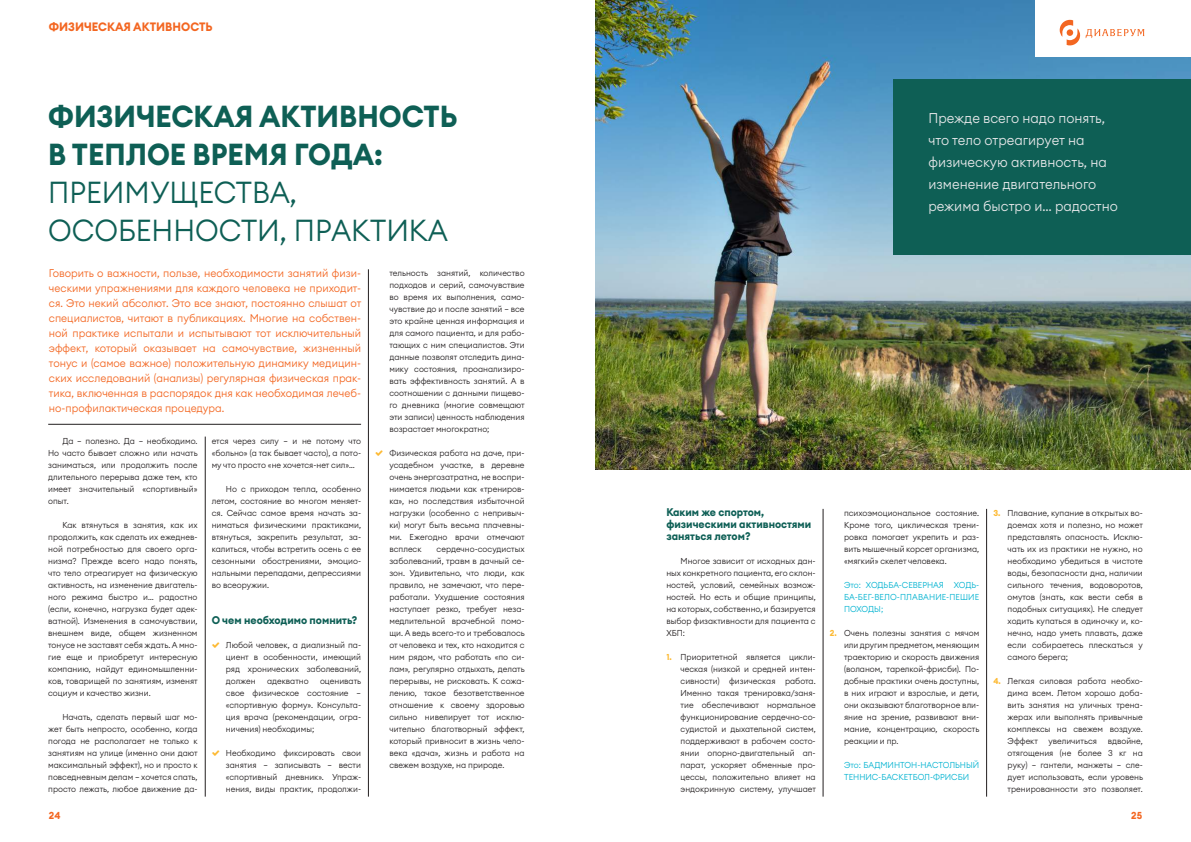
<style>
.page{position:relative;width:1191px;height:842px;background:#fff}
.page>*{position:absolute;margin:0;border:0;box-sizing:border-box;transform-origin:0 0}
.t1{font:700 30px/38px "Euclid Circular A";color:#0e5f55;scale:.95 1}
.t2{font:300 30px/38px "Euclid Circular A";color:#0e5f55;scale:.95 1}
.t3{font:300 14px/22px "Euclid Circular A";color:#e6e7e9;scale:.95 1}
.t4{font:700 12px "Euclid Circular A";color:#f36621;scale:.95 1}
.t5{font:300 11px/15px "Euclid Circular A";color:#f36621;text-align:justify;scale:.95 1}
.t6{font:700 11px/12px "Euclid Circular A";color:#0e5f55;scale:.95 1}
.t7{font:700 10px "Euclid Circular A";color:#f36621;scale:.95 1}
.t8{font:300 8.5px/12px "Euclid Circular A";color:#231f20;text-align:justify;scale:.95 1}
.t9{font:300 8.5px/12px "Euclid Circular A";color:#03b3d1;text-align:justify;scale:.95 1}
.s1{font-weight:700;color:#fdb931}
</style>
<div class="page">
<img style="left:595px;top:0;width:596px;height:469px">
<div style="left:893px;top:79px;width:298px;height:175px;background:#0e5f55"></div>
<hr style="left:48px;top:424px;width:313px;height:1px;background:#231f20">
<hr style="left:205px;top:437px;width:1px;height:360px;background:#231f20">
<hr style="left:368px;top:269px;width:1px;height:528px;background:#231f20">
<hr style="left:823px;top:509px;width:1px;height:288px;background:#231f20">
<hr style="left:986px;top:509px;width:1px;height:288px;background:#231f20">
<div style="left:1035px;top:0;width:156px;height:57px;background:#fff"></div>
<svg style="left:1059px;top:20px;width:85px;height:25px"></svg>
<h3 class="t4" style="left:49px;top:19px;width:174px">ФИЗИЧЕСКАЯ АКТИВНОСТЬ</h3>
<h1 class="t1" style="left:48px;top:98px;width:432px">ФИЗИЧЕСКАЯ АКТИВНОСТЬ<br>В ТЕПЛОЕ ВРЕМЯ ГОДА:</h1>
<h1 class="t2" style="left:48px;top:173px;width:422px">ПРЕИМУЩЕСТВА,<br>ОСОБЕННОСТИ, ПРАКТИКА</h1>
<p class="t5" style="left:49px;top:266px;width:330px">Говорить о важности, пользе, необходимости занятий физи&shy;ческими упражнениями для каждого человека не приходит&shy;ся. Это некий абсолют. Это все знают, постоянно слышат от специалистов, читают в публикациях. Многие на собствен&shy;ной практике испытали и испытывают тот исключительный эффект, который оказывает на самочувствие, жизненный тонус и (самое важное) положительную динамику медицин&shy;ских исследований (анализы) регулярная физическая прак&shy;тика, включенная в распорядок дня как необходимая лечеб&shy;но-профилактическая процедура.</p>
<p class="t8" style="left:48px;top:435px;width:159px;text-indent:14px">Да – полезно. Да – необходимо.<br>Но часто бывает сложно или начать заниматься, или продолжить после длительного перерыва даже тем, кто имеет значительный «спортивный» опыт.</p>
<p class="t8" style="left:48px;top:519px;width:159px;text-indent:14px">Как втянуться в занятия, как их продолжить, как сделать их ежеднев&shy;ной потребностью для своего орга&shy;низма? Прежде всего надо понять, что тело отреагирует на физическую активность, на изменение двигатель&shy;ного режима быстро и… радостно (если, конечно, нагрузка будет адек&shy;ватной). Изменения в самочувствии, внешнем виде, общем жизненном тонусе не заставят себя ждать. А мно&shy;гие еще и приобретут интересную компанию, найдут единомышленни&shy;ков, товарищей по занятиям, изменят социум и качество жизни.</p>
<p class="t8" style="left:48px;top:711px;width:159px;text-indent:14px">Начать, сделать первый шаг мо&shy;жет быть непросто, особенно, когда погода не располагает не только к занятиям на улице (именно они дают максимальный эффект), но и просто к повседневным делам – хочется спать, просто лежать, любое движение да-</p>
<p class="t8" style="left:212px;top:435px;width:159px">ется через силу – и не потому что «больно» (а так бывает часто), а пото&shy;му что просто «не хочется-нет сил»…</p>
<p class="t8" style="left:212px;top:483px;width:159px;text-indent:14px">Но с приходом тепла, особенно летом, состояние во многом меняет&shy;ся. Сейчас самое время начать за&shy;ниматься физическими практиками, втянуться, закрепить результат, за&shy;калиться, чтобы встретить осень с ее сезонными обострениями, эмоцио&shy;нальными перепадами, депрессиями во всеоружии.</p>
<p class="t6" style="left:212px;top:614px;width:155px">О чем необходимо помнить?</p>
<p class="t8" style="left:226px;top:639px;width:144px">Любой человек, а диализный па&shy;циент в особенности, имеющий ряд хронических заболеваний, должен</p>
<p class="t8" style="left:226px;top:675px;width:144px;text-indent:94px">оценивать свое физическое состояние – «спортивную форму». Консульта&shy;ция врача (рекомендации, огра&shy;ничения) необходимы;</p>
<p class="t8" style="left:226px;top:747px;width:144px">Необходимо фиксировать свои занятия – записывать – вести «спортивный дневник». Упраж&shy;нения, виды практик, продолжи-</p>
<p class="t8" style="left:267px;top:675px;width:45px">адекватно</p>
<p class="t8" style="left:389px;top:267px;width:144px">тельность занятий, количество подходов и серий, самочувствие во время их выполнения, само&shy;чувствие до и после занятий – все это крайне ценная информация и для самого пациента, и для рабо&shy;тающих с ним специалистов. Эти данные позволят отследить дина&shy;мику состояния, проанализиро&shy;вать эффективность занятий. А в соотношении с данными пищево&shy;го дневника (многие совмещают эти записи) ценность наблюдения возрастает многократно;</p>
<p class="t8" style="left:389px;top:447px;width:144px">Физическая работа на даче, при&shy;усадебном участке, в деревне очень энергозатратна, не воспри&shy;нимается людьми как «трениров&shy;ка», но последствия избыточной нагрузки (особенно с непривыч&shy;ки) могут быть весьма плачевны&shy;ми. Ежегодно врачи отмечают всплеск</p>
<p class="t8" style="left:389px;top:543px;width:144px;text-indent:47px">сердечно-сосудистых заболеваний, травм в дачный се&shy;зон. Удивительно, что люди, как правило, не замечают, что пере&shy;работали. Ухудшение состояния наступает резко, требует неза&shy;медлительной врачебной помо&shy;щи. А ведь всего-то и требовалось от человека и тех, кто находится с ним рядом, что работать «по си&shy;лам», регулярно отдыхать, делать перерывы, не рисковать. К сожа&shy;лению, такое безответственное отношение к своему здоровью сильно нивелирует тот исклю&shy;чительно благотворный эффект, который привносит в жизнь чело&shy;века «дача», жизнь и работа на свежем воздухе, на природе.</p>
<h2 class="t3" style="left:928px;top:107px;width:201px">Прежде всего надо понять, что тело отреагирует на физическую активность, на изменение двигательного режима быстро и… радостно</h2>
<p class="t6" style="left:666px;top:506px;width:154px">Каким же спортом, физическими активностями заняться летом?</p>
<p class="t8" style="left:666px;top:555px;width:159px;text-indent:14px">Многое зависит от исходных дан&shy;ных конкретного пациента, его склон&shy;ностей, условий, семейных возмож&shy;ностей. Но есть и общие принципы, на которых, собственно, и базируется выбор физактивности для пациента с ХБП:</p>
<p class="t8" style="left:680px;top:651px;width:144px;text-indent:-14px"><span class="s1">1.</span> Приоритетной является цикли&shy;ческая (низкой и средней интен&shy;сивности) физическая работа.<br>Именно такая тренировка/заня&shy;тие обеспечивают нормальное функционирование сердечно-со&shy;судистой и дыхательной систем, поддерживают в рабочем состо&shy;янии опорно-двигательный ап&shy;парат, ускоряет обменные про&shy;цессы, положительно влияет на эндокринную систему, улучшает</p>
<p class="t8" style="left:844px;top:507px;width:144px">психоэмоциональное состояние.<br>Кроме того, циклическая трени&shy;ровка помогает укрепить и раз&shy;вить мышечный корсет организма, «мягкий» скелет человека.</p>
<p class="t9" style="left:844px;top:579px;width:144px">Это: ХОДЬБА-СЕВЕРНАЯ ХОДЬ-БА-БЕГ-ВЕЛО-ПЛАВАНИЕ-ПЕШИЕ ПОХОДЫ;</p>
<p class="t8" style="left:844px;top:627px;width:144px;text-indent:-14px"><span class="s1">2.</span> Очень полезны занятия с мячом или другим предметом, меняющим траекторию и скорость движения (воланом, тарелкой-фрисби). По&shy;добные практики очень доступны, в них играют и взрослые, и дети, они оказывают благотворное вли&shy;яние на зрение, развивают вни&shy;мание, концентрацию, скорость реакции и пр.</p>
<p class="t9" style="left:844px;top:759px;width:144px">Это: БАДМИНТОН-НАСТОЛЬНЫЙ<br>ТЕННИС-БАСКЕТБОЛ-ФРИСБИ</p>
<p class="t8" style="left:1007px;top:507px;width:144px;text-indent:-14px"><span class="s1">3.</span> Плавание, купание в открытых во&shy;доемах хотя и полезно, но может представлять опасность. Исклю&shy;чать их из практики не нужно, но необходимо убедиться в чистоте воды, безопасности дна, наличии сильного течения, водоворотов, омутов (знать, как вести себя в подобных ситуациях). Не следует ходить купаться в одиночку и, ко&shy;нечно, надо уметь плавать, даже если собираетесь плескаться у самого берега;</p>
<p class="t8" style="left:1007px;top:675px;width:144px;text-indent:-14px"><span class="s1">4.</span> Легкая силовая работа необхо&shy;дима всем. Летом хорошо доба&shy;вить занятия на уличных трена&shy;жерах или выполнять привычные комплексы на свежем воздухе.<br>Эффект увеличиться</p>
<p class="t8" style="left:1007px;top:735px;width:144px;text-indent:100px">вдвойне, отягощения (не более 3 кг на руку) – гантели, манжеты – сле&shy;дует использовать, если уровень тренированности это позволяет.</p>
<p class="t7" style="left:49px;top:809px;width:14px">24</p>
<p class="t7" style="left:1131px;top:809px;width:13px">25</p>
</div>
